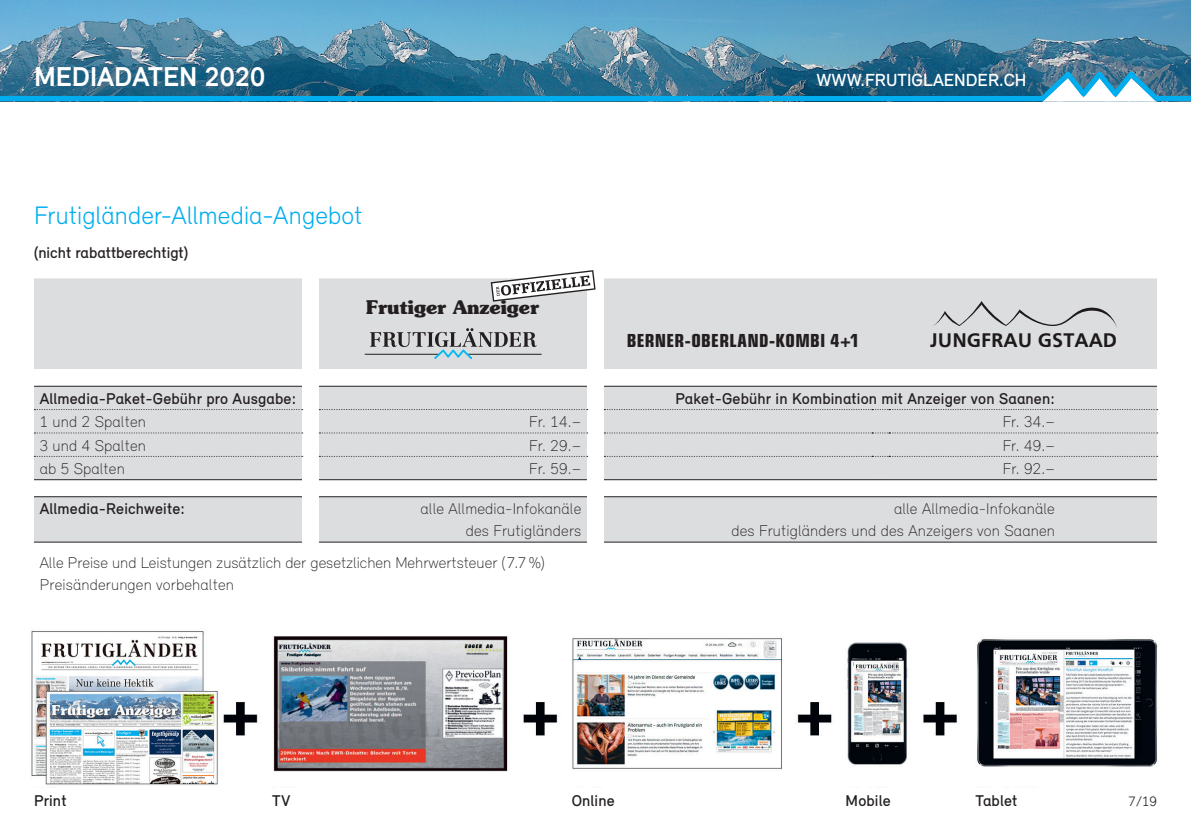
<style>
.page{position:relative;width:1191px;height:840px;background:#fff}
.page>*{position:absolute;margin:0;border:0;box-sizing:border-box;transform-origin:0 0}
.t1{font:700 28px "Relevant";color:#fff}
.t2{font:300 26px "Relevant";color:#00aeef}
.t3{font:700 20.6px "Frutiger";color:#231f20}
.t4{font:700 18.8px "Souvenir";color:#231f20}
.t5{font:700 condensed 18px "Eurostile LT Std";letter-spacing:.02em;color:#231f20}
.t6{font:500 18px "Relevant";color:#fff}
.t7{font:100 16px/22px "Relevant";letter-spacing:.01em;color:#231f20;text-align:right}
.t8{font:500 16px "Relevant";letter-spacing:.01em;color:#231f20}
.t9{font:300 14px "Relevant";color:#231f20}
</style>
<div class="page">
<svg style="left:0;top:0;width:1191px;height:66px;background:#5c9bbb"></svg>
<svg style="left:0;top:66px;width:1191px;height:36px;background:#287396"></svg>
<div style="left:34px;top:278px;width:1123px;height:265px;background:#dcdddf"></div>
<svg style="left:34px;top:369px;width:1123px;height:127px;fill:#dcdddf"></svg>
<hr style="left:34px;top:385px;width:268px;height:1px;background:#231f20">
<hr style="left:319px;top:385px;width:268px;height:1px;background:#231f20">
<hr style="left:34px;top:496px;width:268px;height:1px;background:#231f20">
<hr style="left:319px;top:496px;width:268px;height:1px;background:#231f20">
<hr style="left:34px;top:541px;width:268px;height:1px;background:#231f20">
<hr style="left:319px;top:541px;width:268px;height:1px;background:#231f20">
<hr style="left:34px;top:479px;width:268px;height:1px;background:#231f20">
<hr style="left:319px;top:479px;width:268px;height:1px;background:#231f20">
<svg style="left:34px;top:409px;width:269px;height:1px"></svg>
<svg style="left:319px;top:409px;width:269px;height:1px"></svg>
<svg style="left:34px;top:455px;width:269px;height:1px"></svg>
<svg style="left:319px;top:455px;width:269px;height:1px"></svg>
<svg style="left:34px;top:432px;width:269px;height:1px"></svg>
<svg style="left:319px;top:432px;width:269px;height:1px"></svg>
<hr style="left:604px;top:496px;width:268px;height:1px;background:#231f20">
<svg style="left:872px;top:496px;width:17px;height:1px"></svg>
<hr style="left:889px;top:496px;width:268px;height:1px;background:#231f20">
<hr style="left:604px;top:541px;width:268px;height:1px;background:#231f20">
<svg style="left:872px;top:541px;width:17px;height:1px"></svg>
<hr style="left:889px;top:541px;width:268px;height:1px;background:#231f20">
<hr style="left:604px;top:385px;width:268px;height:1px;background:#231f20">
<svg style="left:872px;top:385px;width:17px;height:1px"></svg>
<hr style="left:889px;top:385px;width:268px;height:1px;background:#231f20">
<svg style="left:604px;top:409px;width:553px;height:71px;background:#d7d7d9"></svg>
<hr style="left:468px;top:354px;width:73px;height:1px;background:#231f20">
<hr style="left:365px;top:354px;width:73px;height:1px;background:#231f20">
<svg style="left:370px;top:328px;width:167px;height:32px;background:#b3b6b9"></svg>
<svg style="left:931px;top:301px;width:186px;height:26px;background:#cccdcf"></svg>
<img style="left:31px;top:631px;width:1126px;height:154px">
<svg style="left:491px;top:270px;width:104px;height:31px"></svg>
<h1 class="t1" style="left:34px;top:60px;width:233px">MEDIADATEN 2020</h1>
<p class="t6" style="left:816px;top:69px;width:211px">WWW.FRUTIGLAENDER.CH</p>
<h2 class="t2" style="left:34px;top:199px;width:330px">Frutigländer-Allmedia-Angebot</h2>
<p class="t8" style="left:34px;top:243px;width:156px">(nicht rabattberechtigt)</p>
<p class="t4" style="left:366px;top:294px;width:175px">Frutiger Anzeiger</p>
<p class="t5" style="left:626px;top:330px;width:234px">BERNER-OBERLAND-KOMBI 4+1</p>
<p class="t3" style="left:930px;top:328px;width:189px">JUNGFRAU GSTAAD</p>
<p class="t8" style="left:40px;top:388px;width:258px">Allmedia-Paket-Gebühr pro Ausgabe:</p>
<p class="t8" style="left:675px;top:388px;width:381px">Paket-Gebühr in Kombination mit Anzeiger von Saanen:</p>
<p class="t7" style="left:40px;top:410px;width:108px">1 und 2 Spalten</p>
<p class="t7" style="left:529px;top:410px;width:54px">Fr. 14.–</p>
<p class="t7" style="left:1002px;top:410px;width:54px">Fr. 34.–</p>
<p class="t7" style="left:40px;top:434px;width:108px">3 und 4 Spalten</p>
<p class="t7" style="left:529px;top:434px;width:54px">Fr. 29.–</p>
<p class="t7" style="left:1002px;top:434px;width:54px">Fr. 49.–</p>
<p class="t7" style="left:40px;top:457px;width:87px">ab 5 Spalten</p>
<p class="t7" style="left:529px;top:457px;width:54px">Fr. 59.–</p>
<p class="t7" style="left:1002px;top:457px;width:54px">Fr. 92.–</p>
<p class="t8" style="left:40px;top:499px;width:147px">Allmedia-Reichweite:</p>
<p class="t7" style="left:420px;top:497px;width:162px">alle Allmedia-Infokanäle des Frutigländers</p>
<p class="t7" style="left:731px;top:497px;width:325px">alle Allmedia-Infokanäle<br>des Frutigländers und des Anzeigers von Saanen</p>
<p class="t7" style="left:40px;top:551px;width:506px;text-align:left">Alle Preise und Leistungen zusätzlich der gesetzlichen Mehrwertsteuer (7.7 %)<br>Preisänderungen vorbehalten</p>
<p class="t8" style="left:34px;top:790px;width:34px">Print</p>
<p class="t8" style="left:272px;top:790px;width:19px">TV</p>
<p class="t8" style="left:571px;top:790px;width:45px">Online</p>
<p class="t8" style="left:845px;top:790px;width:47px">Mobile</p>
<p class="t8" style="left:975px;top:790px;width:44px">Tablet</p>
<p class="t9" style="left:1128px;top:792px;width:30px">7/19</p>
</div>
